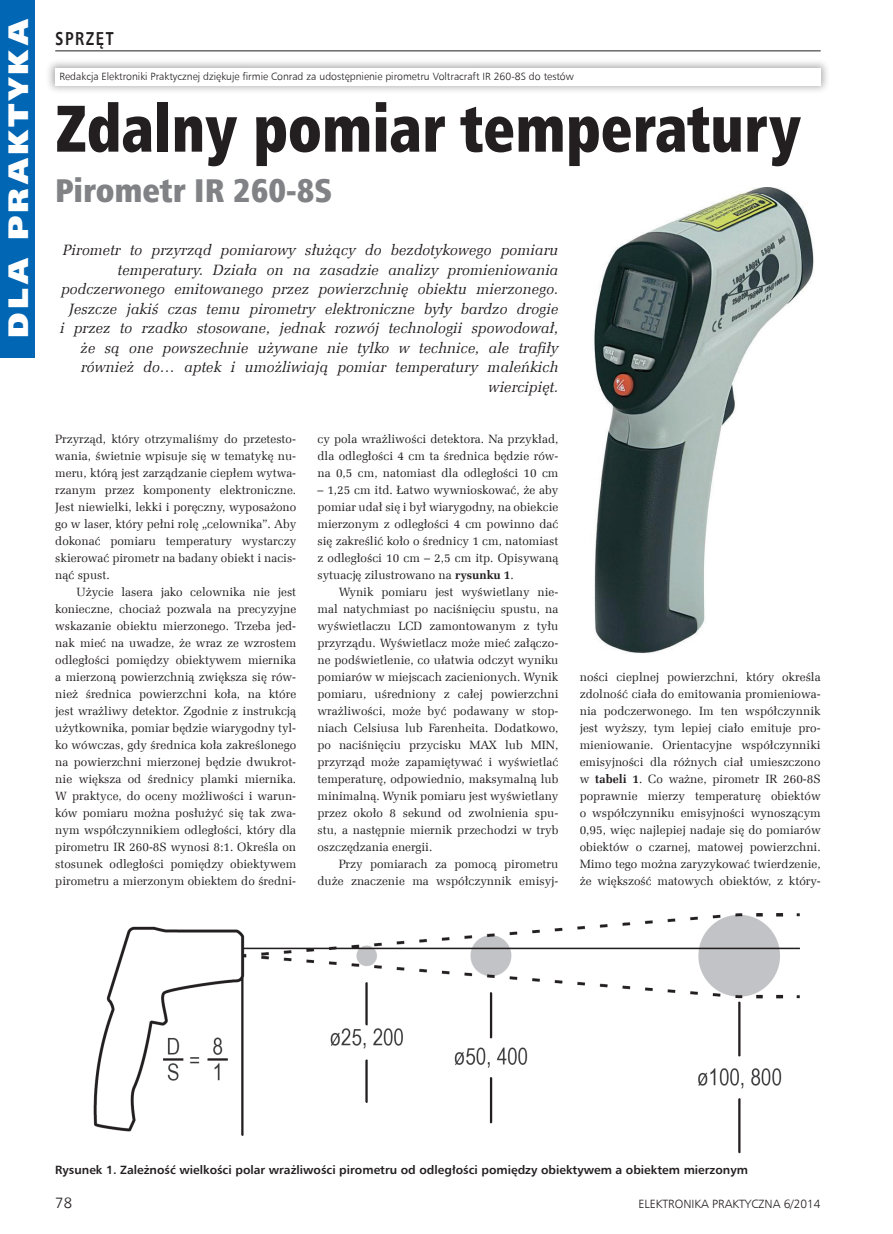
<style>
.page{position:relative;width:893px;height:1234px;background:#fff}
.page>*{position:absolute;margin:0;border:0;box-sizing:border-box;transform-origin:0 0}
._9_Tytul{font:66px "Humnst 777 X Blk Cn EU";color:#231f20;scale:.9 1}
._0_Podtytul{font:33px "Humnst 777 X Blk Cn EU";color:#808285}
._4_Podpis{font:28.5px "Humnst 777 X Blk EU";letter-spacing:.1em;color:#fff;scale:1.1 1}
.t1{font:700 18.75px "Humnst 777 EU";letter-spacing:.1em;color:#231f20;scale:.8 1}
._2_Lead{font:italic 15px/19.5px "Zapf Ellipt EU";letter-spacing:.005em;color:#231f20;text-align:right}
.t2{font:15px "Humnst 777 Lt EU";color:#231f20}
._1_Body{font:12px/17px "Zapf Ellipt EU";color:#231f20;text-align:justify}
._4_Podpis-2{font:700 12px "Humnst 777 EU";color:#231f20}
.t3{font:12px "Humnst 777 Lt EU";color:#231f20}
.t4{font:10.5px "Humnst 777 Lt EU";color:#231f20}
.s1{font-weight:700}
</style>
<div class="page">
<hr style="left:55px;top:51px;width:766px;height:1px;background:#231f20">
<div style="left:0;top:0;width:35px;height:357px;background:#0166b3"></div>
<div style="left:45px;top:58px;width:785px;height:37px;background:#231f20;opacity:.35"></div>
<div style="left:55px;top:68px;width:766px;height:17px;background:#fff"></div>
<img style="left:594px;top:187px;width:220px;height:466px">
<img style="left:93px;top:913px;width:707px;height:241px">
<p class="_4_Podpis" style="left:0;top:338px;width:291px;rotate:-90deg">DLA PRAKTYKA</p>
<h3 class="t1" style="left:55px;top:27px;width:75px">SPRZĘT</h3>
<p class="t4" style="left:60px;top:70px;width:516px">Redakcja Elektroniki Praktycznej dziękuje firmie Conrad za udostępnienie pirometru Voltracraft IR 260-8S do testów</p>
<p class="_9_Tytul" style="left:55px;top:86px;width:830px">Zdalny pomiar temperatury</p>
<p class="_0_Podtytul" style="left:55px;top:170px;width:278px">Pirometr IR 260-8S</p>
<p class="_2_Lead" style="left:60px;top:241px;width:500px">Pirometr to przyrząd pomiarowy służący do bezdotykowego pomiaru temperatury. Działa on na zasadzie analizy promieniowania podczerwonego emitowanego przez powierzchnię obiektu mierzonego.<br>Jeszcze jakiś czas temu pirometry elektroniczne były bardzo drogie<br>i przez to rzadko stosowane, jednak rozwój technologii spowodował, że są one powszechnie używane nie tylko w technice, ale trafiły również do… aptek i umożliwiają pomiar temperatury maleńkich wiercipięt.</p>
<p class="_1_Body" style="left:55px;top:430px;width:242px">Przyrząd, który otrzymaliśmy do przetesto&shy;wania, świetnie wpisuje się w tematykę nu&shy;meru, którą jest zarządzanie ciepłem wytwa&shy;rzanym przez komponenty elektroniczne.<br>Jest niewielki, lekki i poręczny, wyposażono go w laser, który pełni rolę „celownika”. Aby dokonać pomiaru temperatury wystarczy skierować pirometr na badany obiekt i nacis&shy;nąć spust.</p>
<p class="_1_Body" style="left:55px;top:583px;width:242px;text-indent:21px">Użycie lasera jako celownika nie jest konieczne, chociaż pozwala na precyzyjne wskazanie obiektu mierzonego. Trzeba jed&shy;nak mieć na uwadze, że wraz ze wzrostem odległości pomiędzy obiektywem miernika a mierzoną powierzchnią zwiększa się rów&shy;nież średnica powierzchni koła, na które jest wrażliwy detektor. Zgodnie z instrukcją użytkownika, pomiar będzie wiarygodny tyl&shy;ko wówczas, gdy średnica koła zakreślonego na powierzchni mierzonej będzie dwukrot&shy;nie większa od średnicy plamki miernika.<br>W praktyce, do oceny możliwości i warun&shy;ków pomiaru można posłużyć się tak zwa&shy;nym współczynnikiem odległości, który dla pirometru IR 260-8S wynosi 8:1. Określa on stosunek odległości pomiędzy obiektywem pirometru a mierzonym obiektem do średni-</p>
<p class="_1_Body" style="left:317px;top:430px;width:242px">cy pola wrażliwości detektora. Na przykład, dla odległości 4 cm ta średnica będzie rów&shy;na 0,5 cm, natomiast dla odległości 10 cm</p>
<p class="_1_Body" style="left:317px;top:481px;width:242px">– 1,25 cm itd. Łatwo wywnioskować, że aby pomiar udał się i był wiarygodny, na obiekcie mierzonym z odległości 4 cm powinno dać się zakreślić koło o średnicy 1 cm, natomiast z odległości 10 cm – 2,5 cm itp. Opisywaną sytuację zilustrowano na <span class="s1">rysunku 1</span>.</p>
<p class="_1_Body" style="left:317px;top:583px;width:242px;text-indent:21px">Wynik pomiaru jest wyświetlany nie&shy;mal natychmiast po naciśnięciu spustu, na wyświetlaczu LCD zamontowanym z tyłu przyrządu. Wyświetlacz może mieć załączo&shy;ne podświetlenie, co ułatwia odczyt wyniku pomiarów w miejscach zacienionych. Wynik pomiaru, uśredniony z całej powierzchni wrażliwości, może być podawany w stop&shy;niach Celsiusa lub Farenheita. Dodatkowo, po naciśnięciu przycisku MAX lub MIN, przyrząd może zapamiętywać i wyświetlać temperaturę, odpowiednio, maksymalną lub minimalną. Wynik pomiaru jest wyświetlany przez około 8 sekund od zwolnienia spu&shy;stu, a następnie miernik przechodzi w tryb oszczędzania energii.</p>
<p class="_1_Body" style="left:317px;top:855px;width:242px;text-align:right">Przy pomiarach za pomocą pirometru duże znaczenie ma współczynnik emisyj-</p>
<p class="_1_Body" style="left:580px;top:668px;width:242px">ności cieplnej powierzchni, który określa zdolność ciała do emitowania promieniowa&shy;nia podczerwonego. Im ten współczynnik jest wyższy, tym lepiej ciało emituje pro&shy;mieniowanie. Orientacyjne współczynniki emisyjności dla różnych ciał umieszczono w <span class="s1">tabeli 1</span>. Co ważne, pirometr IR 260-8S poprawnie mierzy temperaturę obiektów o współczynniku emisyjności wynoszącym 0,95, więc najlepiej nadaje się do pomiarów obiektów o czarnej, matowej powierzchni.<br>Mimo tego można zaryzykować twierdzenie, że większość matowych obiektów, z który-</p>
<p class="_4_Podpis-2" style="left:55px;top:1162px;width:694px">Rysunek 1. Zależność wielkości polar wrażliwości pirometru od odległości pomiędzy obiektywem a obiektem mierzonym</p>
<p class="t2" style="left:55px;top:1193px;width:18px">78</p>
<p class="t3" style="left:638px;top:1196px;width:184px">ELEKTRONIKA PRAKTYCZNA 6/2014</p>
</div>
